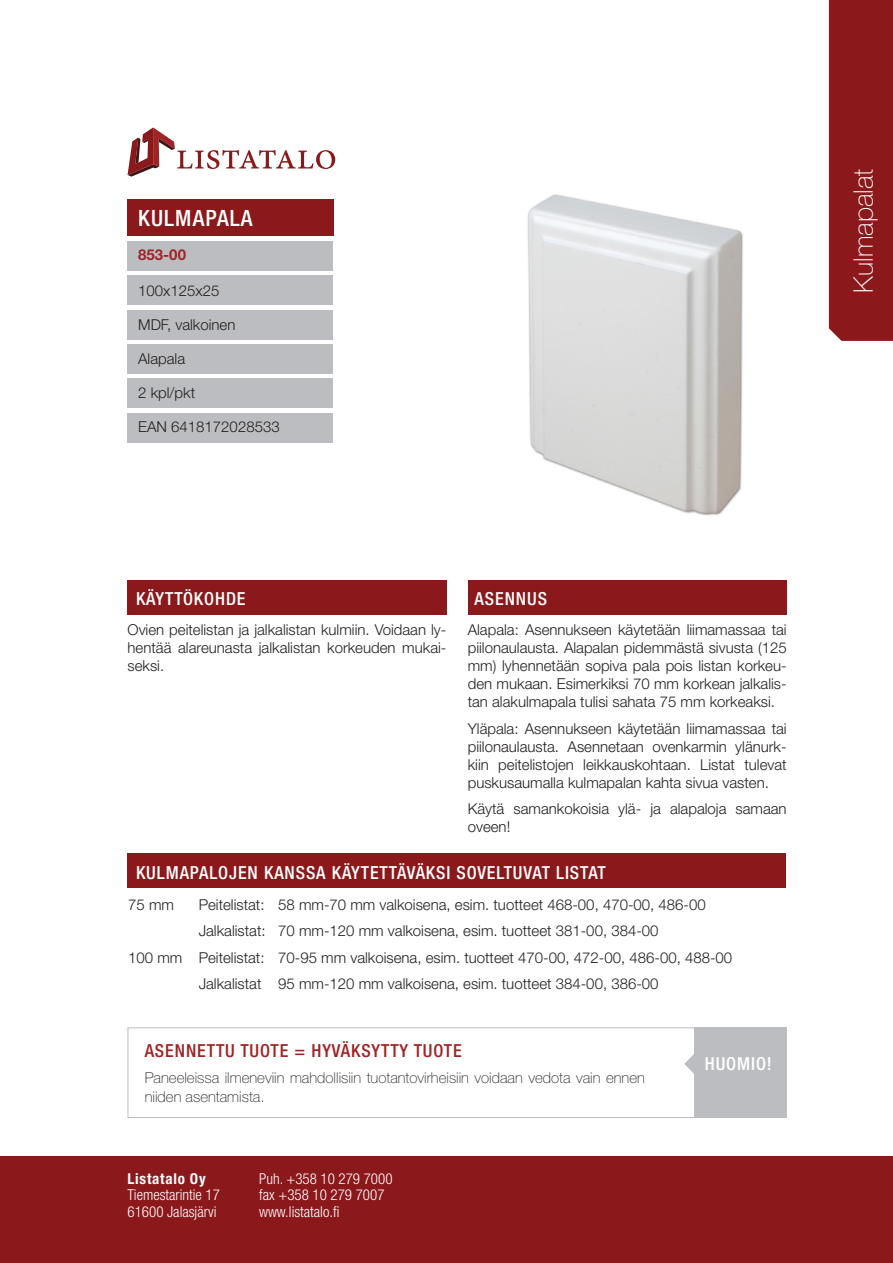
<style>
.page{position:relative;width:893px;height:1263px;background:#fff}
.page>*{position:absolute;margin:0;border:0;box-sizing:border-box;transform-origin:0 0}
.t1{font:100 27px "Helvetica Neue LT Std";color:#fff}
.Leipis{font:500 condensed 22.5px "Helvetica Neue LT Std";letter-spacing:.05em;color:#fff}
.t2{font:500 condensed 18px "Helvetica Neue LT Std";letter-spacing:.05em;color:#fff}
.t3{font:500 condensed 18px "Helvetica Neue LT Std";letter-spacing:.05em;color:#a02425}
.Leipis-2{font:300 15px/18px "Helvetica Neue LT Std";color:#231f20;text-align:justify}
.Leipis-3{font:100 15px/18px "Helvetica Neue LT Std";color:#231f20}
.t4{font:300 condensed 15px "Helvetica Neue LT Std";color:#fff}
.Leipäteksti{font:300 15px "Helvetica Neue LT Std";color:#231f20}
.t5{font:700 condensed 15px "Helvetica Neue LT Std";letter-spacing:.05em;color:#fff}
.t6{font:700 15px "Helvetica Neue LT Std";color:#a02425}
</style>
<div class="page">
<div style="left:127px;top:200px;width:206px;height:36px;background:#8b181b"></div>
<div style="left:127px;top:241px;width:206px;height:30px;background:#bcbdc0"></div>
<div style="left:127px;top:344px;width:206px;height:30px;background:#bcbdc0"></div>
<div style="left:127px;top:275px;width:206px;height:30px;background:#bcbdc0"></div>
<div style="left:127px;top:378px;width:206px;height:30px;background:#bcbdc0"></div>
<div style="left:127px;top:310px;width:206px;height:29px;background:#bcbdc0"></div>
<div style="left:127px;top:413px;width:206px;height:30px;background:#bcbdc0"></div>
<div style="left:0;top:1157px;width:893px;height:106px;background:#8b181b"></div>
<svg style="left:128px;top:128px;width:207px;height:49px"></svg>
<div style="left:128px;top:580px;width:319px;height:35px;background:#8b181b"></div>
<div style="left:128px;top:1027px;width:658px;height:91px;border:1px solid #bcbdc0"></div>
<svg style="left:684px;top:1053px;width:11px;height:21px"></svg>
<div style="left:695px;top:1028px;width:92px;height:90px;background:#bcbdc0"></div>
<div style="left:829px;top:0;width:64px;height:341px;background:#8b181b"></div>
<img style="left:527px;top:194px;width:216px;height:322px">
<div style="left:128px;top:854px;width:658px;height:34px;background:#8b181b"></div>
<div style="left:468px;top:580px;width:319px;height:35px;background:#8b181b"></div>
<p class="Leipis" style="left:138px;top:205px;width:116px">KULMAPALA</p>
<p class="t6" style="left:138px;top:245px;width:49px">853-00</p>
<p class="Leipäteksti" style="left:138px;top:281px;width:83px">100x125x25</p>
<p class="Leipäteksti" style="left:138px;top:315px;width:99px">MDF, valkoinen</p>
<p class="Leipäteksti" style="left:138px;top:349px;width:48px">Alapala</p>
<p class="Leipäteksti" style="left:138px;top:383px;width:58px">2 kpl/pkt</p>
<p class="Leipäteksti" style="left:138px;top:417px;width:143px">EAN 6418172028533</p>
<p class="t2" style="left:136px;top:588px;width:111px">KÄYTTÖKOHDE</p>
<p class="Leipis-2" style="left:128px;top:621px;width:320px">Ovien peitelistan ja jalkalistan kulmiin. Voidaan ly&shy;hentää alareunasta jalkalistan korkeuden mukai&shy;seksi.</p>
<p class="t2" style="left:475px;top:588px;width:74px">ASENNUS</p>
<p class="Leipis-2" style="left:468px;top:621px;width:320px">Alapala: Asennukseen käytetään liimamassaa tai piilonaulausta. Alapalan pidemmästä sivusta (125 mm) lyhennetään sopiva pala pois listan korkeu&shy;den mukaan. Esimerkiksi 70 mm korkean jalkalis&shy;tan alakulmapala tulisi sahata 75 mm korkeaksi.</p>
<p class="Leipis-2" style="left:468px;top:719px;width:320px">Yläpala: Asennukseen käytetään liimamassaa tai piilonaulausta. Asennetaan ovenkarmin ylänurk&shy;kiin peitelistojen leikkauskohtaan. Listat tulevat puskusaumalla kulmapalan kahta sivua vasten.</p>
<p class="Leipis-2" style="left:468px;top:800px;width:320px">Käytä samankokoisia ylä- ja alapaloja samaan oveen!</p>
<p class="t2" style="left:136px;top:861px;width:471px">KULMAPALOJEN KANSSA KÄYTETTÄVÄKSI SOVELTUVAT LISTAT</p>
<p class="Leipis-2" style="left:128px;top:895px;width:47px">75 mm</p>
<p class="Leipis-2" style="left:199px;top:895px;width:509px">Peitelistat: 58 mm-70 mm valkoisena, esim. tuotteet 468-00, 470-00, 486-00</p>
<p class="Leipis-2" style="left:199px;top:921px;width:461px">Jalkalistat: 70 mm-120 mm valkoisena, esim. tuotteet 381-00, 384-00</p>
<p class="Leipis-2" style="left:128px;top:948px;width:606px">100 mm Peitelistat: 70-95 mm valkoisena, esim. tuotteet 470-00, 472-00, 486-00, 488-00</p>
<p class="Leipis-2" style="left:199px;top:974px;width:461px">Jalkalistat 95 mm-120 mm valkoisena, esim. tuotteet 384-00, 386-00</p>
<p class="t3" style="left:145px;top:1040px;width:319px">ASENNETTU TUOTE = HYVÄKSYTTY TUOTE</p>
<p class="Leipis-3" style="left:145px;top:1069px;width:502px">Paneeleissa ilmeneviin mahdollisiin tuotantovirheisiin voidaan vedota vain ennen niiden asentamista.</p>
<p class="t5" style="left:128px;top:1169px;width:80px">Listatalo Oy</p>
<p class="t4" style="left:128px;top:1186px;width:94px">Tiemestarintie 17</p>
<p class="t4" style="left:128px;top:1202px;width:90px">61600 Jalasjärvi</p>
<p class="t4" style="left:259px;top:1169px;width:135px">Puh. +358 10 279 7000</p>
<p class="t4" style="left:259px;top:1186px;width:127px">fax +358 10 279 7007</p>
<p class="t4" style="left:259px;top:1202px;width:82px">www.listatalo.fi</p>
<p class="t2" style="left:705px;top:1053px;width:69px">HUOMIO!</p>
<p class="t1" style="left:848px;top:292px;width:125px;rotate:-90deg">Kulmapalat</p>
</div>
